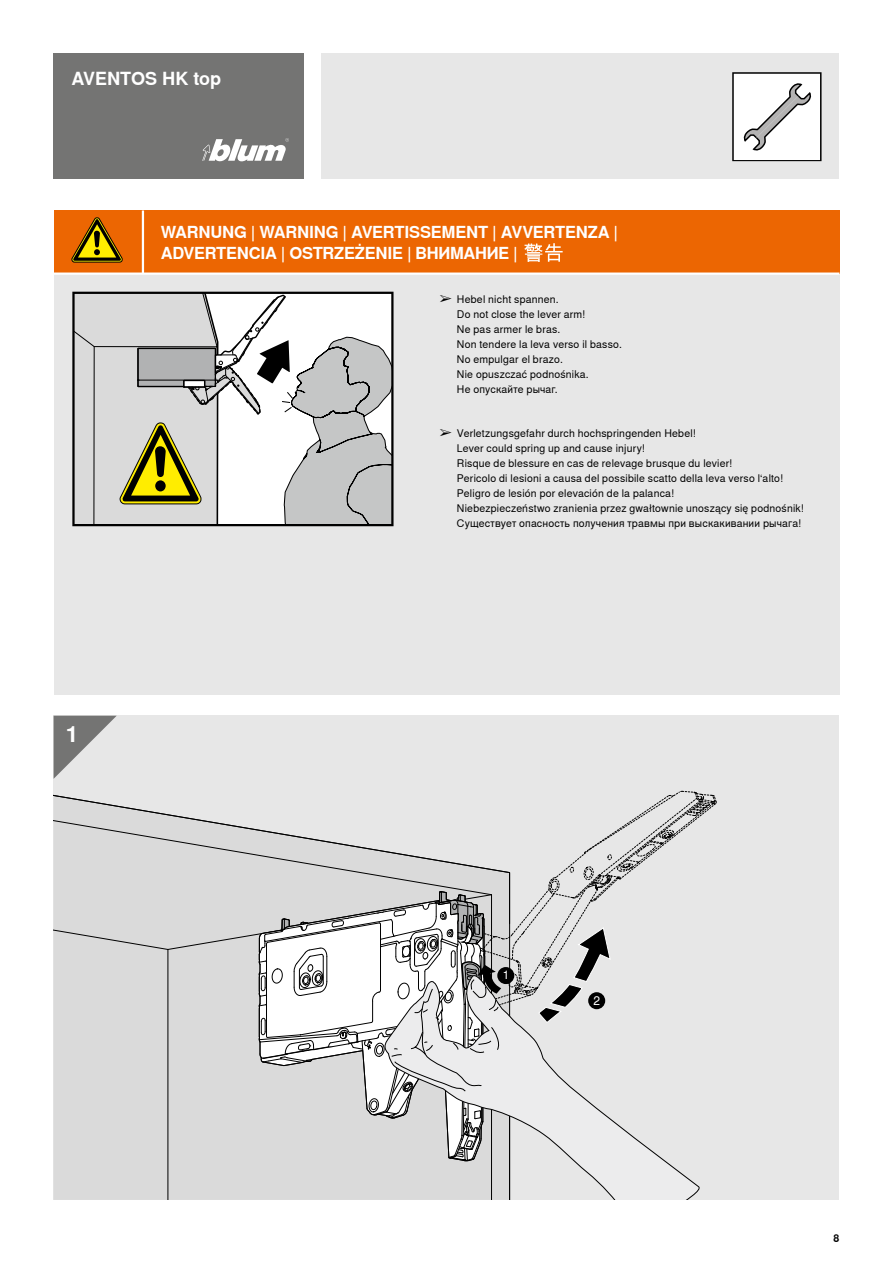
<style>
.page{position:relative;width:893px;height:1263px;background:#fff}
.page>*{position:absolute;margin:0;border:0;box-sizing:border-box;transform-origin:0 0}
.t1{font:700 22.5px "Nimbus Sans Global";color:#fff}
.t2{font:700 18px "Nimbus Sans Global";letter-spacing:-.005em;color:#fff}
.t3{font:700 16.5px/21px "Nimbus Sans Global";letter-spacing:-.015em;color:#fff}
.t4{font:12px "Nimbus Sans Global";color:#fff}
.t5{font:10.5px/15px "Nimbus Sans Global";letter-spacing:.02em;color:#000}
.t6{font:700 10.5px "Nimbus Sans Global";color:#000}
.s1{font-size:13.5px}
</style>
<div class="page">
<div style="left:54px;top:54px;width:250px;height:125px;background:#747473"></div>
<div style="left:321px;top:54px;width:518px;height:125px;background:#e7e7e7"></div>
<svg style="left:202px;top:138px;width:87px;height:23px"></svg>
<div style="left:54px;top:716px;width:785px;height:484px;background:#e7e7e7"></div>
<div style="left:54px;top:1161px;width:329px;height:39px;background:#dadada"></div>
<hr style="left:168px;top:949px;width:1px;height:251px;background:#000">
<svg style="left:383px;top:1161px;width:317px;height:39px"></svg>
<svg style="left:54px;top:790px;width:663px;height:371px"></svg>
<div style="left:497px;top:967px;width:17px;height:17px;background:#000;border-radius:50%"></div>
<div style="left:588px;top:992px;width:17px;height:17px;background:#000;border-radius:50%"></div>
<svg style="left:732px;top:72px;width:89px;height:89px;background:#dfdfdf"></svg>
<div style="left:54px;top:210px;width:785px;height:485px;background:#e7e7e7"></div>
<div style="left:54px;top:210px;width:785px;height:64px;background:#ec6602"></div>
<hr style="left:51px;top:272px;width:788px;height:3px;background:#fff">
<svg style="left:72px;top:217px;width:51px;height:45px"></svg>
<svg style="left:73px;top:293px;width:319px;height:232px"></svg>
<svg style="left:54px;top:716px;width:63px;height:63px"></svg>
<svg style="left:524px;top:243px;width:39px;height:19px"></svg>
<hr style="left:142px;top:210px;width:2px;height:64px;background:#fff">
<h2 class="t2" style="left:71px;top:68px;width:151px">AVENTOS HK top</h2>
<h3 class="t3" style="left:161px;top:221px;width:459px">WARNUNG | WARNING | AVERTISSEMENT | AVVERTENZA |<br>ADVERTENCIA | OSTRZEŻENIE | ВНИМАНИЕ |</h3>
<h1 class="t1" style="left:66px;top:721px;width:14px">1</h1>
<p class="t5" style="left:457px;top:292px;width:167px;text-indent:-18px"><span class="s1">➢</span> Hebel nicht spannen.<br>Do not close the lever arm!<br>Ne pas armer le bras.<br>Non tendere la leva verso il basso.<br>No empulgar el brazo.<br>Nie opuszczać podnośnika.<br>Не опускайте рычаг.</p>
<p class="t5" style="left:457px;top:426px;width:348px;text-indent:-18px"><span class="s1">➢</span> Verletzungsgefahr durch hochspringenden Hebel!<br>Lever could spring up and cause injury!<br>Risque de blessure en cas de relevage brusque du levier!<br>Pericolo di lesioni a causa del possibile scatto della leva verso l‘alto!<br>Peligro de lesión por elevación de la palanca!<br>Niebezpieczeństwo zranienia przez gwałtownie unoszący się podnośnik!<br>Существует опасность получения травмы при выскакивании рычага!</p>
<p class="t4" style="left:503px;top:968px;width:8px">1</p>
<p class="t4" style="left:594px;top:993px;width:8px">2</p>
<p class="t6" style="left:833px;top:1232px;width:7px">8</p>
</div>
